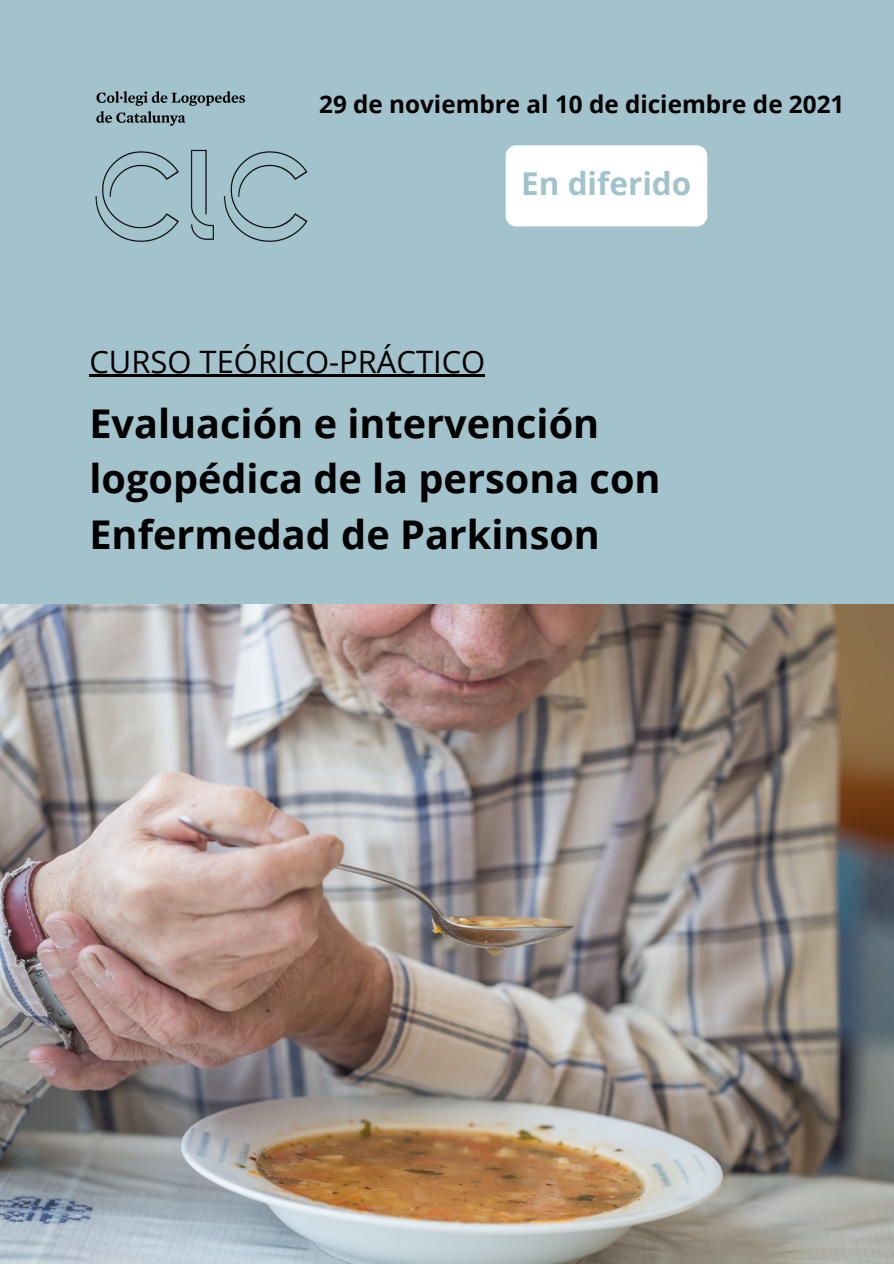
<style>
.page{position:relative;width:894px;height:1264px;background:#fff}
.page>*{position:absolute;margin:0;border:0;box-sizing:border-box;transform-origin:0 0}
.t1{font:700 39.6px "Open Sans";color:#000}
.t2{font:700 31.5px "Open Sans";color:#a2c2cc}
.t3{font:30.9px "Open Sans";color:#000}
.t4{font:700 24.3px "Open Sans";color:#000}
</style>
<div class="page">
<div style="left:0;top:0;width:893px;height:1263px;background:#a2c2cc"></div>
<img style="left:95px;top:91px;width:213px;height:151px">
<hr style="left:89px;top:375px;width:396px;height:2px;background:#000">
<div style="left:505px;top:145px;width:202px;height:81px;background:#fff;border-radius:11px"></div>
<img style="left:0;top:604px;width:893px;height:659px">
<p class="t4" style="left:319px;top:87px;width:526px">29 de noviembre al 10 de diciembre de 2021</p>
<p class="t2" style="left:521px;top:162px;width:172px">En diferido</p>
<p class="t3" style="left:89px;top:340px;width:397px">CURSO TEÓRICO-PRÁCTICO</p>
<p class="t1" style="left:89px;top:396px;width:511px">Evaluación e intervención</p>
<p class="t1" style="left:89px;top:451px;width:572px">logopédica de la persona con</p>
<p class="t1" style="left:89px;top:506px;width:512px">Enfermedad de Parkinson</p>
</div>
